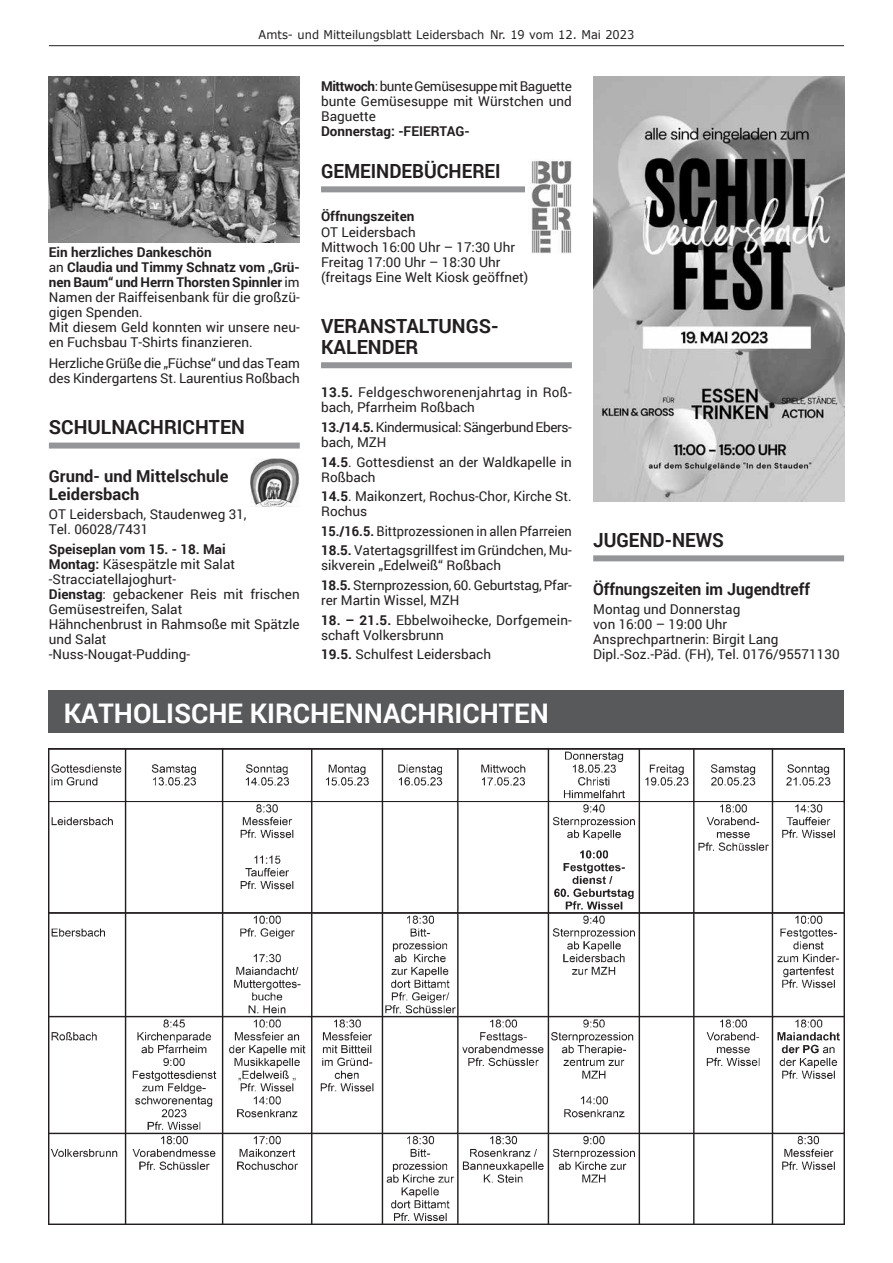
<style>
.page{position:relative;width:893px;height:1263px;background:#fff}
.page>*{position:absolute;margin:0;border:0;box-sizing:border-box;transform-origin:0 0}
.t1{font:700 27px "Roboto";color:#fff}
.t2{font:700 19.5px "Roboto";color:#231f20}
.t3{font:700 19.5px "Roboto";color:#231f20;scale:.95 1}
.t4{font:700 16.5px/18px "Roboto";color:#231f20}
.t5{font:700 16.5px "Roboto";color:#231f20;scale:.95 1}
.t6{font:13.5px/15px "Roboto";color:#231f20}
.t7{font:13.5px/19.5px "Roboto";color:#231f20;scale:.95 1}
.t8{font:13.5px/19.5px "Roboto";letter-spacing:-.02em;color:#231f20}
.t9{font:13.5px/15px "Roboto";letter-spacing:.02em;color:#231f20}
.t10{font:13.5px/15px "Roboto";letter-spacing:-.025em;color:#231f20}
.t11{font:700 13.5px "Roboto";color:#231f20}
.t12{font:12px "Verdana";color:#231f20;scale:.95 1}
.s1{font-weight:700}
</style>
<div class="page">
<hr style="left:49px;top:45px;width:795px;height:1px;background:#231f20">
<div style="left:49px;top:443px;width:251px;height:6px;background:#939598"></div>
<img style="left:593px;top:77px;width:251px;height:424px">
<div style="left:321px;top:186px;width:251px;height:6px;background:#939598"></div>
<div style="left:321px;top:362px;width:251px;height:6px;background:#939598"></div>
<img style="left:49px;top:77px;width:251px;height:166px">
<div style="left:593px;top:555px;width:251px;height:6px;background:#939598"></div>
<div style="left:525px;top:160px;width:47px;height:94px;background:#fff"></div>
<img style="left:530px;top:160px;width:42px;height:94px">
<img style="left:251px;top:459px;width:49px;height:47px">
<div style="left:49px;top:691px;width:795px;height:42px;background:#58595b"></div>
<img style="left:49px;top:748px;width:795px;height:477px">
<p class="t12" style="left:259px;top:27px;width:397px">Amts- und Mitteilungsblatt Leidersbach Nr. 19 vom 12. Mai 2023</p>
<p class="t6" style="left:49px;top:244px;width:252px"><span class="s1">Ein herzliches Dankeschön<br></span>an <span class="s1">Claudia und Timmy Schnatz vom „Grü&shy;nen Baum“ und Herrn Thorsten Spinnler</span> im Namen der Raiffeisenbank für die großzü&shy;gigen Spenden.<br>Mit diesem Geld konnten wir unsere neu&shy;en Fuchsbau T-Shirts finanzieren.</p>
<p class="t6" style="left:49px;top:355px;width:252px">Herzliche Grüße die „Füchse“ und das Team des Kindergartens St. Laurentius Roßbach</p>
<h2 class="t2" style="left:49px;top:413px;width:52px">Schulna</h2>
<h2 class="t2" style="left:138px;top:413px;width:84px">chrichten</h2>
<p class="t4" style="left:49px;top:466px;width:181px">Grund- und Mittelschule<br>Leidersbach</p>
<p class="t6" style="left:49px;top:506px;width:199px">OT Leidersbach, Staudenweg 31,<br>Tel. 06028/7431</p>
<p class="t6" style="left:49px;top:541px;width:252px"><span class="s1">Speiseplan vom 15. - 18. Mai<br>Montag:</span> Käsespätzle mit Salat -Stracciatellajoghurt-<br><span class="s1">Dienstag</span>: gebackener Reis mit frischen<br>Gemüsestreifen, Salat<br>Hähnchenbrust in Rahmsoße mit Spätzle und Salat<br>-Nuss-Nougat-Pudding-</p>
<p class="t6" style="left:321px;top:78px;width:252px;text-align:justify"><span class="s1">Mittwoch</span>: bunte Gemüsesuppe mit Baguette bunte Gemüsesuppe mit Würstchen und Baguette</p>
<p class="t11" style="left:321px;top:121px;width:150px">Donnerstag: -FEIERTAG-</p>
<h2 class="t3" style="left:321px;top:157px;width:26px">Gemeindeb</h2>
<h2 class="t3" style="left:424px;top:157px;width:72px">ücherei</h2>
<p class="t11" style="left:321px;top:207px;width:95px">Öffnungszeiten</p>
<p class="t6" style="left:321px;top:224px;width:209px">OT Leidersbach<br>Mittwoch 16:00 Uhr – 17:30 Uhr<br>Freitag 17:00 Uhr – 18:30 Uhr (freitags Eine Welt Kiosk geöffnet)</p>
<h2 class="t2" style="left:321px;top:312px;width:50px">Veranstaltungs</h2>
<h2 class="t2" style="left:491px;top:312px;width:9px">-</h2>
<h2 class="t2" style="left:321px;top:333px;width:26px">kalende</h2>
<h2 class="t2" style="left:406px;top:333px;width:14px">r</h2>
<p class="t9" style="left:321px;top:384px;width:252px"><span class="s1">13.5.</span> Feldgeschworenenjahrtag in Roß&shy;bach, Pfarrheim Roßbach</p>
<p class="t10" style="left:321px;top:419px;width:252px"><span class="s1">13./14.5.</span> Kindermusical: Sängerbund Ebers&shy;bach, MZH</p>
<p class="t6" style="left:321px;top:454px;width:252px"><span class="s1">14.5</span>. Gottesdienst an der Waldkapelle in<br>Roßbach</p>
<p class="t6" style="left:321px;top:488px;width:252px"><span class="s1">14.5</span>. Maikonzert, Rochus-Chor, Kirche St.<br>Rochus</p>
<p class="t7" style="left:321px;top:521px;width:266px"><span class="s1">15./16.5.</span> Bittprozessionen in allen Pfarreien<br><span class="s1">18.5.</span> Vatertagsgrillfest im Gründchen, Mu-</p>
<p class="t8" style="left:321px;top:555px;width:252px">sikverein „Edelweiß“ Roßbach<br><span class="s1">18.5.</span> Sternprozession, 60. Geburtstag, Pfar-</p>
<p class="t6" style="left:321px;top:592px;width:140px">rer Martin Wissel, MZH</p>
<p class="t6" style="left:321px;top:612px;width:252px"><span class="s1">18. – 21.5.</span> Ebbelwoihecke, Dorfgemein&shy;schaft Volkersbrunn</p>
<p class="t6" style="left:321px;top:646px;width:171px"><span class="s1">19.5.</span> Schulfest Leidersbach</p>
<h1 class="t1" style="left:64px;top:694px;width:18px">Kat</h1>
<h1 class="t1" style="left:114px;top:694px;width:35px">holis</h1>
<h1 class="t1" style="left:191px;top:694px;width:157px">che Kirchenna</h1>
<h1 class="t1" style="left:400px;top:694px;width:116px">chrichten</h1>
<h2 class="t3" style="left:593px;top:526px;width:25px">Jugend</h2>
<h2 class="t3" style="left:665px;top:526px;width:36px">-News</h2>
<p class="t5" style="left:593px;top:577px;width:230px">Öffnungszeiten im Jugendtreff</p>
<p class="t6" style="left:593px;top:601px;width:248px">Montag und Donnerstag<br>von 16:00 – 19:00 Uhr<br>Ansprechpartnerin: Birgit Lang<br>Dipl.-Soz.-Päd. (FH), Tel. 0176/95571130</p>
</div>
